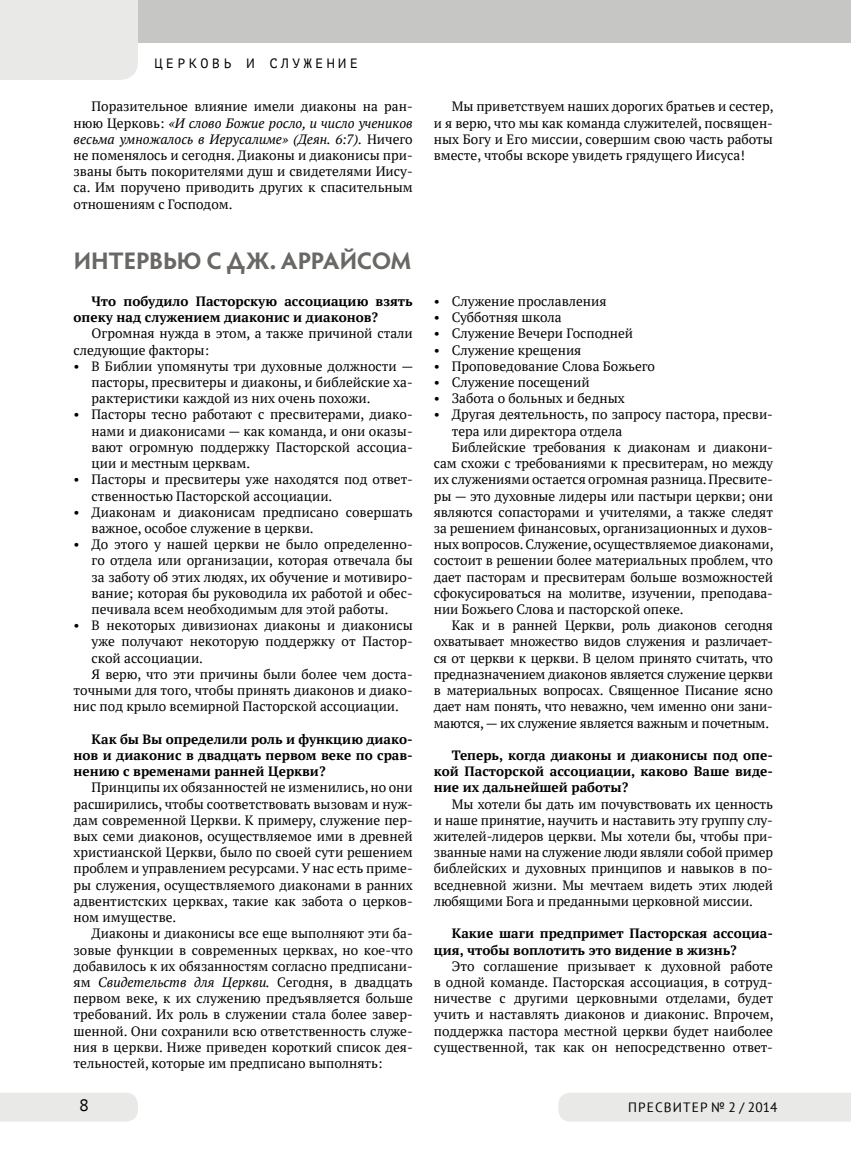
<style>
.page{position:relative;width:851px;height:1149px;background:#fff}
.page>*{position:absolute;margin:0;border:0;box-sizing:border-box;transform-origin:0 0}
.t1{font:700 24px "Hypatia Sans Pro";letter-spacing:-.01em;color:#6a6864}
.t2{font:16.5px "PT Mono";color:#000}
.t3{font:13.5px/16.2px "PT Serif";color:#000;text-align:justify}
.t4{font:700 13.5px/16.2px "PT Serif";color:#000}
.t5{font:13.5px "PT Mono";letter-spacing:.25em;color:#000}
.t6{font:13.5px "PT Sans";letter-spacing:.08em;color:#000}
.s1{font-style:italic}
</style>
<div class="page">
<div style="left:117px;top:0;width:733px;height:43px;background:#c6c6c5"></div>
<div style="left:0;top:0;width:138px;height:80px;background:#e9e9e8"></div>
<div style="left:558px;top:1093px;width:292px;height:28px;background:#e9e9e8"></div>
<div style="left:0;top:1093px;width:138px;height:28px;background:#e9e9e8"></div>
<p class="t5" style="left:154px;top:56px;width:205px">Церковь и с лужение</p>
<p class="t3" style="left:74px;top:98px;width:341px;text-indent:18px">Поразительное влияние имели диаконы на ран&shy;нюю Церковь: <span class="s1">«И слово Божие росло, и число учеников весьма умножалось в Иерусалиме» (Деян. 6:7).</span> Ничего не поменялось и сегодня. Диаконы и диаконисы при&shy;званы быть покорителями душ и свидетелями Иису&shy;са. Им поручено приводить других к спасительным отношениям с Господом.</p>
<p class="t3" style="left:434px;top:98px;width:341px;text-indent:18px">Мы приветствуем наших дорогих братьев и сестер, и я верю, что мы как команда служителей, посвящен&shy;ных Богу и Его миссии, совершим свою часть работы вместе, чтобы вскоре увидеть грядущего Иисуса!</p>
<h1 class="t1" style="left:74px;top:244px;width:339px">ИНТЕРВЬЮ C ДЖ. АРРАЙСОМ</h1>
<p class="t4" style="left:74px;top:293px;width:341px;text-indent:18px">Что побудило Пасторскую ассоциацию взять опеку над служением диаконис и диаконов?</p>
<p class="t3" style="left:74px;top:325px;width:341px;text-indent:18px">Огромная нужда в этом, а также причиной стали следующие факторы:</p>
<p class="t3" style="left:92px;top:357px;width:323px;text-indent:-18px">• В Библии упомянуты три духовные должности — пасторы, пресвитеры и диаконы, и библейские ха&shy;рактеристики каждой из них очень похожи.</p>
<p class="t3" style="left:92px;top:406px;width:323px;text-indent:-18px">• Пасторы тесно работают с пресвитерами, диако&shy;нами и диаконисами — как команда, и они оказы&shy;вают огромную поддержку Пасторской ассоциа&shy;ции и местным церквам.</p>
<p class="t3" style="left:92px;top:471px;width:323px;text-indent:-18px">• Пасторы и пресвитеры уже находятся под ответ&shy;ственностью Пасторской ассоциации.</p>
<p class="t3" style="left:92px;top:503px;width:322px;text-indent:-18px">• Диаконам и диаконисам предписано совершать важное, особое служение в церкви.</p>
<p class="t3" style="left:92px;top:536px;width:323px;text-indent:-18px">• До этого у нашей церкви не было определенно&shy;го отдела или организации, которая отвечала бы за заботу об этих людях, их обучение и мотивиро&shy;вание; которая бы руководила их работой и обес&shy;печивала всем необходимым для этой работы.</p>
<p class="t3" style="left:74px;top:617px;width:341px">• В некоторых дивизионах диаконы и диаконисы</p>
<p class="t3" style="left:92px;top:633px;width:323px">уже получают некоторую поддержку от Пастор-</p>
<p class="t3" style="left:92px;top:649px;width:113px">ской ассоциации.</p>
<p class="t3" style="left:92px;top:665px;width:323px">Я верю, что эти причины были более чем доста-</p>
<p class="t3" style="left:74px;top:681px;width:341px">точными для того, чтобы принять диаконов и диако-</p>
<p class="t3" style="left:74px;top:698px;width:327px">нис под крыло всемирной Пасторской ассоциации.</p>
<p class="t4" style="left:74px;top:730px;width:341px;text-align:justify;text-indent:18px">Как бы Вы определили роль и функцию диако&shy;нов и диаконис в двадцать первом веке по срав&shy;нению с временами ранней Церкви?</p>
<p class="t3" style="left:74px;top:779px;width:341px;text-indent:18px">Принципы их обязанностей не изменились, но они расширились, чтобы соответствовать вызовам и нуж&shy;дам современной Церкви. К примеру, служение пер&shy;вых семи диаконов, осуществляемое ими в древней христианской Церкви, было по своей сути решением проблем и управлением ресурсами. У нас есть приме&shy;ры служения, осуществляемого диаконами в ранних адвентистских церквах, такие как забота о церков&shy;ном имуществе.</p>
<p class="t3" style="left:74px;top:924px;width:341px;text-indent:18px">Диаконы и диаконисы все еще выполняют эти ба&shy;зовые функции в современных церквах, но кое-что добавилось к их обязанностям согласно предписани&shy;ям <span class="s1">Свидетельств для Церкви.</span> Сегодня, в двадцать первом веке, к их служению предъявляется больше требований. Их роль в служении стала более завер&shy;шенной. Они сохранили всю ответственность служе&shy;ния в церкви. Ниже приведен короткий список дея&shy;тельностей, которые им предписано выполнять:</p>
<p class="t3" style="left:434px;top:293px;width:174px">• Служение прославления</p>
<p class="t3" style="left:434px;top:309px;width:129px">• Субботняя школа</p>
<p class="t3" style="left:434px;top:325px;width:201px">• Служение Вечери Господней</p>
<p class="t3" style="left:434px;top:341px;width:149px">• Служение крещения</p>
<p class="t3" style="left:434px;top:357px;width:223px">• Проповедование Слова Божьего</p>
<p class="t3" style="left:434px;top:374px;width:157px">• Служение посещений</p>
<p class="t3" style="left:434px;top:390px;width:192px">• Забота о больных и бедных</p>
<p class="t3" style="left:434px;top:406px;width:341px">• Другая деятельность, по запросу пастора, пресви-</p>
<p class="t3" style="left:452px;top:422px;width:172px">тера или директора отдела</p>
<p class="t3" style="left:452px;top:438px;width:323px">Библейские требования к диаконам и диакони-</p>
<p class="t3" style="left:434px;top:455px;width:340px">сам схожи с требованиями к пресвитерам, но между</p>
<p class="t3" style="left:434px;top:471px;width:341px">их служениями остается огромная разница. Пресвите-</p>
<p class="t3" style="left:434px;top:487px;width:341px">ры — это духовные лидеры или пастыри церкви; они</p>
<p class="t3" style="left:434px;top:503px;width:340px">являются сопасторами и учителями, а также следят</p>
<p class="t3" style="left:434px;top:519px;width:341px">за решением финансовых, организационных и духов-</p>
<p class="t3" style="left:434px;top:536px;width:341px">ных вопросов. Служение, осуществляемое диаконами,</p>
<p class="t3" style="left:434px;top:552px;width:341px">состоит в решении более материальных проблем, что</p>
<p class="t3" style="left:434px;top:568px;width:341px">дает пасторам и пресвитерам больше возможностей</p>
<p class="t3" style="left:434px;top:584px;width:341px">сфокусироваться на молитве, изучении, преподава-</p>
<p class="t3" style="left:434px;top:600px;width:251px">нии Божьего Слова и пасторской опеке.</p>
<p class="t3" style="left:452px;top:617px;width:323px">Как и в ранней Церкви, роль диаконов сегодня</p>
<p class="t3" style="left:434px;top:633px;width:341px">охватывает множество видов служения и различает-</p>
<p class="t3" style="left:434px;top:649px;width:341px">ся от церкви к церкви. В целом принято считать, что</p>
<p class="t3" style="left:434px;top:665px;width:341px">предназначением диаконов является служение церкви</p>
<p class="t3" style="left:434px;top:681px;width:340px">в материальных вопросах. Священное Писание ясно</p>
<p class="t3" style="left:434px;top:698px;width:341px">дает нам понять, что неважно, чем именно они зани-</p>
<p class="t3" style="left:434px;top:714px;width:337px">маются,— их служение является важным и почетным.</p>
<p class="t4" style="left:434px;top:746px;width:341px;text-align:justify;text-indent:18px">Теперь, когда диаконы и диаконисы под опе&shy;кой Пасторской ассоциации, каково Ваше виде&shy;ние их дальнейшей работы?</p>
<p class="t3" style="left:434px;top:795px;width:341px;text-indent:18px">Мы хотели бы дать им почувствовать их ценность и наше принятие, научить и наставить эту группу слу&shy;жителей-лидеров церкви. Мы хотели бы, чтобы при&shy;званные нами на служение люди являли собой пример библейских и духовных принципов и навыков в по&shy;вседневной жизни. Мы мечтаем видеть этих людей любящими Бога и преданными церковной миссии.</p>
<p class="t4" style="left:434px;top:924px;width:341px;text-indent:18px">Какие шаги предпримет Пасторская ассоциа&shy;ция, чтобы воплотить это видение в жизнь?</p>
<p class="t3" style="left:434px;top:957px;width:341px;text-indent:18px">Это соглашение призывает к духовной работе в одной команде. Пасторская ассоциация, в сотруд&shy;ничестве с другими церковными отделами, будет учить и наставлять диаконов и диаконис. Впрочем, поддержка пастора местной церкви будет наиболее существенной, так как он непосредственно ответ-</p>
<p class="t2" style="left:79px;top:1095px;width:11px">8</p>
<p class="t6" style="left:628px;top:1098px;width:151px">ПРЕСВИТЕР № 2 / 2014</p>
</div>
